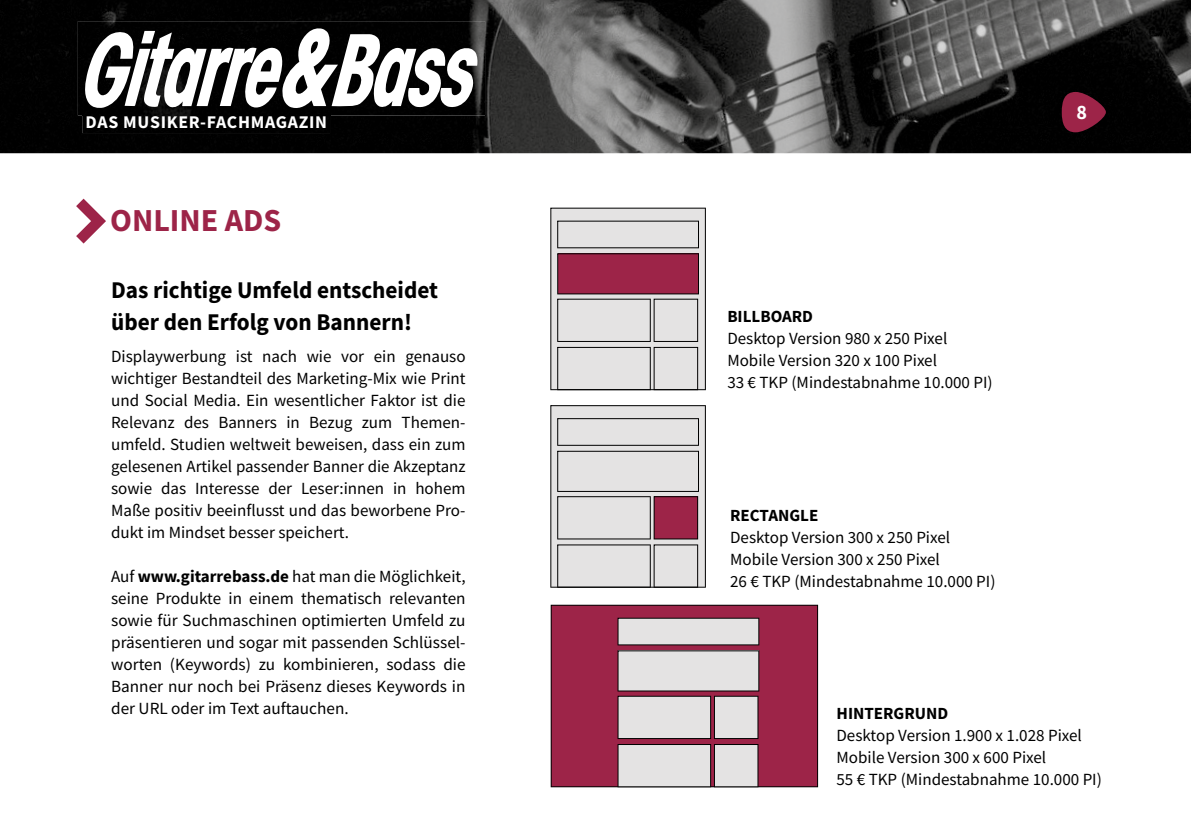
<style>
.page{position:relative;width:1191px;height:840px;background:#fff}
.page>*{position:absolute;margin:0;border:0;box-sizing:border-box;transform-origin:0 0}
.t1{font:700 32px "Source Sans Pro";color:#9d2448}
.t2{font:700 24px/32px "Source Sans Pro";color:#000}
.t3{font:700 20px "Source Sans Pro";color:#fff}
.t4{font:700 17.8px "Source Sans Pro";letter-spacing:.04em;color:#fff}
.t5{font:17px/22px "Source Sans Pro";color:#000}
.t6{font:700 17px "Source Sans Pro";color:#000}
.s1{font-weight:700}
</style>
<div class="page">
<img style="left:0;top:0;width:1191px;height:153px">
<div style="left:82px;top:115px;width:248px;height:18px;background:#000"></div>
<img style="left:87px;top:116px;width:239px;height:12px">
<img style="left:78px;top:21px;width:407px;height:94px">
<svg style="left:83px;top:27px;width:395px;height:83px"></svg>
<svg style="left:1061px;top:92px;width:45px;height:40px"></svg>
<svg style="left:76px;top:198px;width:30px;height:45px"></svg>
<div style="left:550px;top:604px;width:268px;height:182px;background:#9d2448"></div>
<svg style="left:550px;top:207px;width:156px;height:183px"></svg>
<svg style="left:550px;top:405px;width:156px;height:182px"></svg>
<svg style="left:617px;top:617px;width:142px;height:169px"></svg>
<p class="t4" style="left:85px;top:113px;width:243px">DAS MUSIKER-FACHMAGAZIN</p>
<h1 class="t1" style="left:110px;top:204px;width:173px">ONLINE ADS</h1>
<h2 class="t2" style="left:111px;top:273px;width:328px">Das richtige Umfeld entscheidet über den Erfolg von Bannern!</h2>
<p class="t5" style="left:111px;top:345px;width:356px;text-align:justify">Displaywerbung ist nach wie vor ein genauso wichtiger Bestandteil des Marketing-Mix wie Print und Social Media. Ein wesentlicher Faktor ist die Relevanz des Banners in Bezug zum Themen&shy;umfeld. Studien weltweit beweisen, dass ein zum gelesenen Artikel passender Banner die Akzeptanz sowie das Interesse der Leser:innen in hohem Maße positiv beeinflusst und das beworbene Pro&shy;dukt im Mindset besser speichert.</p>
<p class="t5" style="left:111px;top:565px;width:356px;text-align:justify">Auf <span class="s1">www.gitarrebass.de</span> hat man die Möglichkeit, seine Produkte in einem thematisch relevanten sowie für Suchmaschinen optimierten Umfeld zu präsentieren und sogar mit passenden Schlüssel&shy;worten (Keywords) zu kombinieren, sodass die Banner nur noch bei Präsenz dieses Keywords in der URL oder im Text auftauchen.</p>
<p class="t6" style="left:727px;top:308px;width:87px">BILLBOARD</p>
<p class="t5" style="left:727px;top:328px;width:267px">Desktop Version 980 x 250 Pixel<br>Mobile Version 320 x 100 Pixel<br>33 € TKP (Mindestabnahme 10.000 PI)</p>
<p class="t6" style="left:730px;top:506px;width:90px">RECTANGLE</p>
<p class="t5" style="left:730px;top:526px;width:267px">Desktop Version 300 x 250 Pixel<br>Mobile Version 300 x 250 Pixel<br>26 € TKP (Mindestabnahme 10.000 PI)</p>
<p class="t3" style="left:1076px;top:98px;width:12px">8</p>
<p class="t6" style="left:836px;top:704px;width:113px">HINTERGRUND</p>
<p class="t5" style="left:836px;top:725px;width:267px">Desktop Version 1.900 x 1.028 Pixel<br>Mobile Version 300 x 600 Pixel<br>55 € TKP (Mindestabnahme 10.000 PI)</p>
</div>
